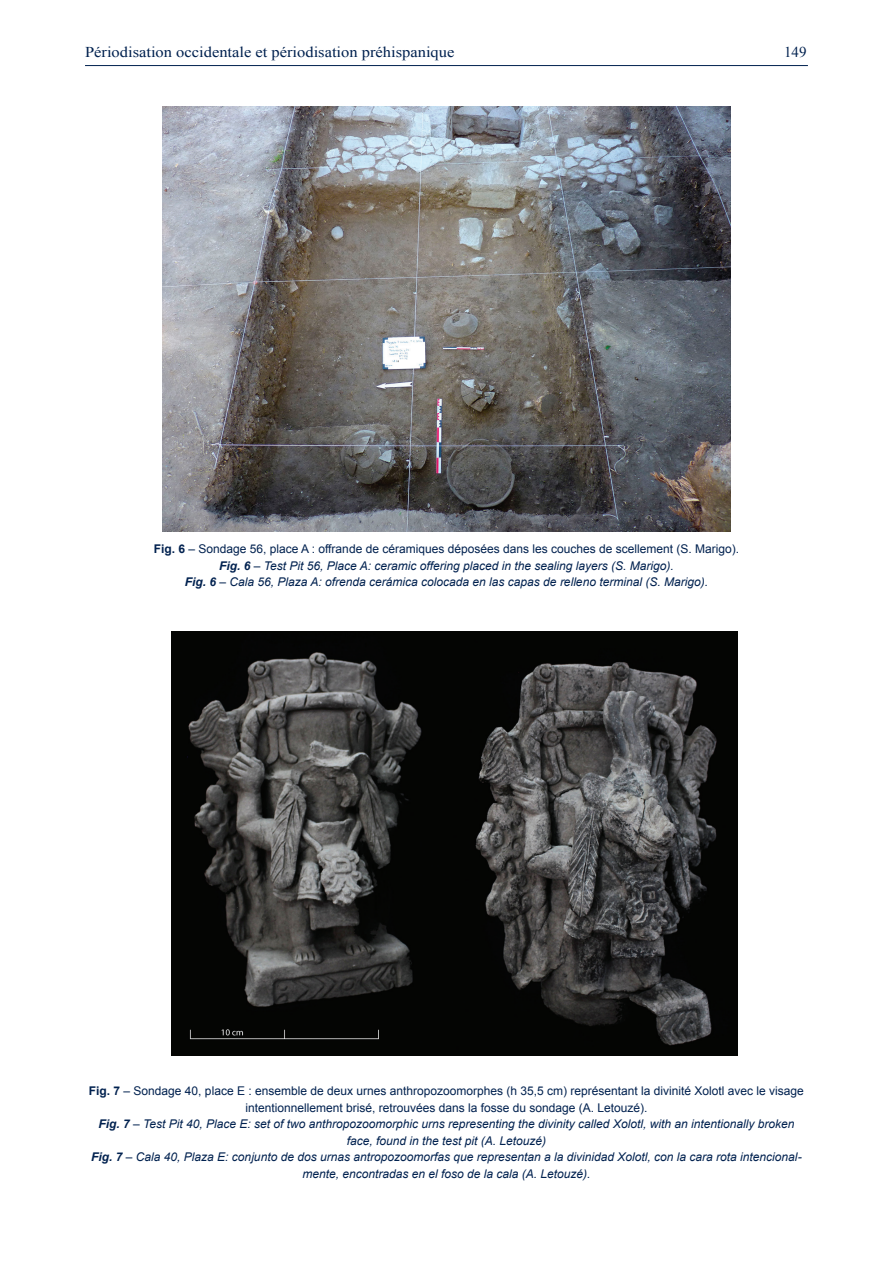
<style>
.page{position:relative;width:893px;height:1263px;background:#fff}
.page>*{position:absolute;margin:0;border:0;box-sizing:border-box;transform-origin:0 0}
.t1{font:15px "Times New Roman";color:#00214f;scale:1.1 1}
.t2{font:15px "Times New Roman";color:#00214f}
.t3{font:italic 12px/16.5px "Arial";color:#00214f;text-align:center}
.s1{font-weight:700;font-style:normal}
.s2{font-style:normal}
.s3{font-weight:700}
</style>
<div class="page">
<hr style="left:85px;top:65px;width:723px;height:1px;background:#00214f">
<img style="left:163px;top:106px;width:567px;height:425px">
<img style="left:171px;top:631px;width:566px;height:424px">
<p class="t1" style="left:85px;top:42px;width:337px">Périodisation occidentale et périodisation préhispanique</p>
<p class="t2" style="left:784px;top:42px;width:24px">149</p>
<p class="t3" style="left:154px;top:541px;width:587px"><span class="s1">Fig. 6</span> <span class="s2">– Sondage 56, place A : offrande de céramiques déposées dans les couches de scellement (S. Marigo).<br></span><span class="s3">Fig. 6</span> <span class="s2">–</span> Test Pit 56, Place A: ceramic offering placed in the sealing layers (S. Marigo).<br><span class="s3">Fig. 6</span> <span class="s2">–</span> Cala 56, Plaza A: ofrenda cerámica colocada en las capas de relleno terminal (S. Marigo).</p>
<p class="t3" style="left:89px;top:1083px;width:717px"><span class="s1">Fig. 7</span> <span class="s2">– Sondage 40, place E : ensemble de deux urnes anthropozoomorphes (h 35,5 cm) représentant la divinité Xolotl avec le visage intentionnellement brisé, retrouvées dans la fosse du sondage (A. Letouzé).<br></span><span class="s3">Fig. 7</span> <span class="s2">–</span> Test Pit 40, Place E: set of two anthropozoomorphic urns representing the divinity called Xolotl, with an intentionally broken face, found in the test pit (A. Letouzé)<br><span class="s3">Fig. 7</span> <span class="s2">–</span> Cala 40, Plaza E: conjunto de dos urnas antropozoomorfas que representan a la divinidad Xolotl, con la cara rota intencional&shy;mente, encontradas en el foso de la cala (A. Letouzé).</p>
</div>
